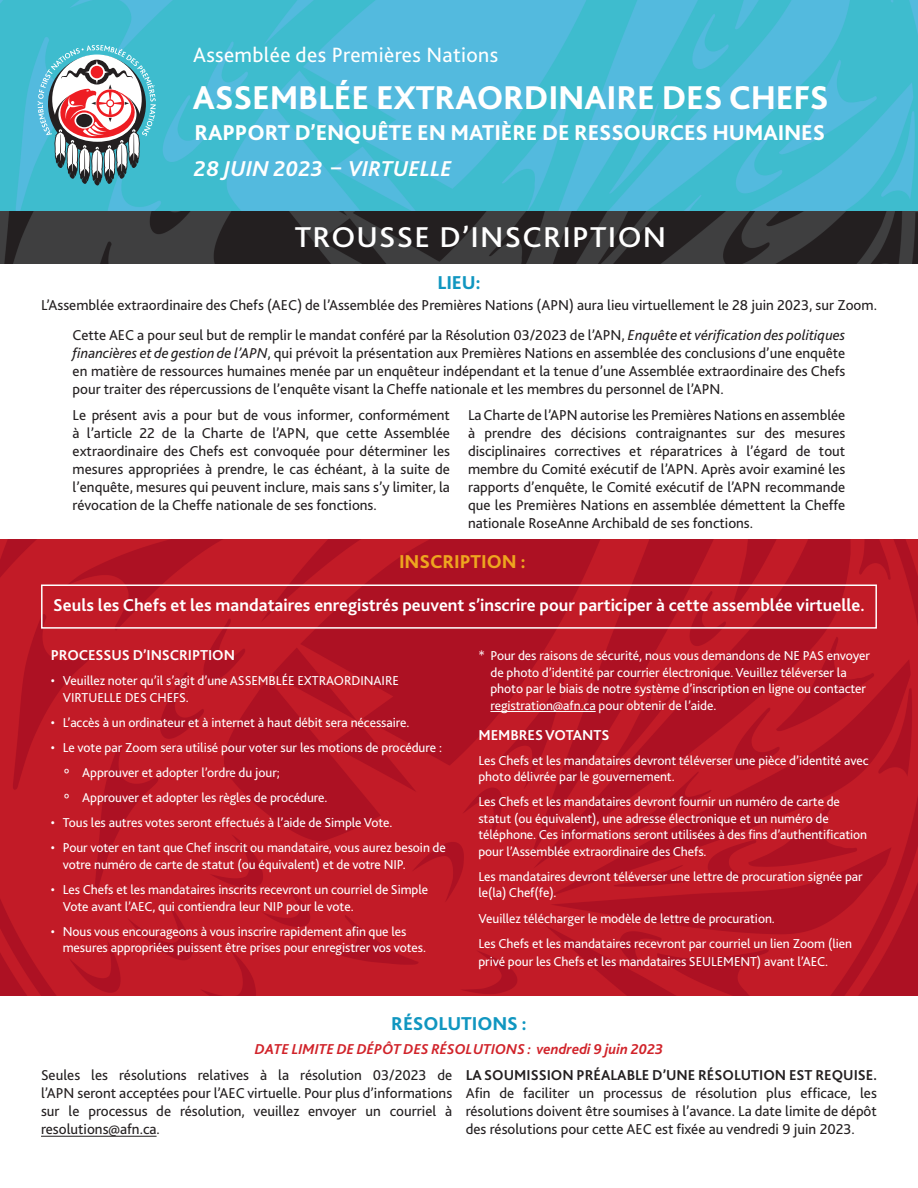
<style>
.page{position:relative;width:918px;height:1188px;background:#fff}
.page>*{position:absolute;margin:0;border:0;box-sizing:border-box;transform-origin:0 0}
.t1{font:800 34.5px "Bliss 2";letter-spacing:-.005em;color:#fff}
.t2{font:500 30px "Bliss 2";letter-spacing:.04em;color:#fff;scale:1.05 1}
.t3{font:800 22.5px "Bliss 2";letter-spacing:-.005em;color:#fff}
.t4{font:italic 700 22.5px "Bliss 2";letter-spacing:.01em;color:#fff}
.t5{font:21.6px "Bliss 2";letter-spacing:.015em;color:#fff}
.t6{font:800 19.5px "Bliss 2";letter-spacing:-.005em;color:#1096c0}
.t7{font:800 19.5px "Bliss 2";letter-spacing:-.005em;color:#eea61f}
.t8{font:700 18px "Bliss 2";color:#fff}
.Body{font:15px/18px "Bliss 2";color:#231f20;text-align:justify}
.t9{font:italic 700 15px "Bliss 2";color:#d1232a}
.t10{font:700 15px "Bliss 2";letter-spacing:-.005em;color:#fff}
.t11{font:13.5px/16.5px "Bliss 2";letter-spacing:-.005em;color:#fff}
.s1{font-style:italic}
.s2{font-weight:700}
</style>
<div class="page">
<img style="left:0;top:539px;width:918px;height:457px">
<hr style="left:490px;top:711px;width:106px;height:1px;background:#fff">
<img style="left:0;top:0;width:918px;height:212px">
<img style="left:0;top:212px;width:918px;height:51px">
<div style="left:41px;top:585px;width:836px;height:44px;border:2px solid #fff"></div>
<svg style="left:38px;top:45px;width:118px;height:141px"></svg>
<hr style="left:41px;top:1136px;width:116px;height:1px;background:#231f20">
<p class="t5" style="left:193px;top:42px;width:307px">Assemblée des Premières Nations</p>
<p class="t1" style="left:193px;top:76px;width:638px">ASSEMBLÉE EXTRAORDINAIRE DES CHEFS</p>
<p class="t3" style="left:195px;top:119px;width:632px">RAPPORT D’ENQUÊTE EN MATIÈRE DE RESSOURCES HUMAINES</p>
<p class="t4" style="left:194px;top:155px;width:260px">28 JUIN 2023 – VIRTUELLE</p>
<p class="t2" style="left:295px;top:219px;width:355px">TROUSSE D’INSCRIPTION</p>
<p class="t6" style="left:438px;top:271px;width:44px">LIEU:</p>
<p class="Body" style="left:41px;top:295px;width:837px">L’Assemblée extraordinaire des Chefs (AEC) de l’Assemblée des Premières Nations (APN) aura lieu virtuellement le 28 juin 2023, sur Zoom.</p>
<p class="Body" style="left:73px;top:325px;width:774px">Cette AEC a pour seul but de remplir le mandat conféré par la Résolution 03/2023 de l’APN, <span class="s1">Enquête et vérification des politiques financières et de gestion de l’APN</span>, qui prévoit la présentation aux Premières Nations en assemblée des conclusions d’une enquête en matière de ressources humaines menée par un enquêteur indépendant et la tenue d’une Assemblée extraordinaire des Chefs pour traiter des répercussions de l’enquête visant la Cheffe nationale et les membres du personnel de l’APN.</p>
<p class="Body" style="left:73px;top:405px;width:379px">Le présent avis a pour but de vous informer, conformément à l’article 22 de la Charte de l’APN, que cette Assemblée extraordinaire des Chefs est convoquée pour déterminer les mesures appropriées à prendre, le cas échéant, à la suite de l’enquête, mesures qui peuvent inclure, mais sans s’y limiter, la révocation de la Cheffe nationale de ses fonctions.</p>
<p class="Body" style="left:468px;top:405px;width:379px">La Charte de l’APN autorise les Premières Nations en assemblée à prendre des décisions contraignantes sur des mesures disciplinaires correctives et réparatrices à l’égard de tout membre du Comité exécutif de l’APN. Après avoir examiné les rapports d’enquête, le Comité exécutif de l’APN recommande que les Premières Nations en assemblée démettent la Cheffe nationale RoseAnne Archibald de ses fonctions.</p>
<p class="t7" style="left:399px;top:550px;width:128px">INSCRIPTION :</p>
<p class="t8" style="left:53px;top:593px;width:813px">Seuls les Chefs et les mandataires enregistrés peuvent s’inscrire pour participer à cette assemblée virtuelle.</p>
<p class="t10" style="left:51px;top:646px;width:186px">PROCESSUS D’INSCRIPTION</p>
<p class="t11" style="left:63px;top:672px;width:338px;text-indent:-12px">• Veuillez noter qu’il s’agit d’une ASSEMBLÉE EXTRAORDINAIRE<br>VIRTUELLE DES CHEFS.</p>
<p class="t11" style="left:51px;top:714px;width:360px">• L’accès à un ordinateur et à internet à haut débit sera nécessaire.</p>
<p class="t11" style="left:51px;top:739px;width:393px">• Le vote par Zoom sera utilisé pour voter sur les motions de procédure :</p>
<p class="t11" style="left:64px;top:764px;width:217px">º Approuver et adopter l’ordre du jour;</p>
<p class="t11" style="left:64px;top:789px;width:265px">º Approuver et adopter les règles de procédure.</p>
<p class="t11" style="left:51px;top:814px;width:343px">• Tous les autres votes seront effectués à l’aide de Simple Vote.</p>
<p class="t11" style="left:63px;top:839px;width:385px;text-indent:-12px">• Pour voter en tant que Chef inscrit ou mandataire, vous aurez besoin de votre numéro de carte de statut (ou équivalent) et de votre NIP.</p>
<p class="t11" style="left:63px;top:881px;width:367px;text-indent:-12px">• Les Chefs et les mandataires inscrits recevront un courriel de Simple<br>Vote avant l’AEC, qui contiendra leur NIP pour le vote.</p>
<p class="t11" style="left:63px;top:923px;width:365px;text-indent:-12px">• Nous vous encourageons à vous inscrire rapidement afin que les mesures appropriées puissent être prises pour enregistrer vos votes.</p>
<p class="t11" style="left:490px;top:647px;width:381px;text-indent:-12px">* Pour des raisons de sécurité, nous vous demandons de NE PAS envoyer de photo d’identité par courrier électronique. Veuillez téléverser la photo par le biais de notre système d’inscription en ligne ou contacter registration@afn.ca pour obtenir de l’aide.</p>
<p class="t10" style="left:478px;top:725px;width:132px">MEMBRES VOTANTS</p>
<p class="t11" style="left:478px;top:752px;width:392px">Les Chefs et les mandataires devront téléverser une pièce d’identité avec photo délivrée par le gouvernement.</p>
<p class="t11" style="left:478px;top:793px;width:390px">Les Chefs et les mandataires devront fournir un numéro de carte de statut (ou équivalent), une adresse électronique et un numéro de téléphone. Ces informations seront utilisées à des fins d’authentification pour l’Assemblée extraordinaire des Chefs.</p>
<p class="t11" style="left:478px;top:868px;width:386px">Les mandataires devront téléverser une lettre de procuration signée par le(la) Chef(fe).</p>
<p class="t11" style="left:478px;top:909px;width:298px">Veuillez télécharger le modèle de lettre de procuration.</p>
<p class="t11" style="left:478px;top:934px;width:375px;line-height:18px">Les Chefs et les mandataires recevront par courriel un lien Zoom (lien privé pour les Chefs et les mandataires SEULEMENT) avant l’AEC.</p>
<p class="t6" style="left:391px;top:1012px;width:137px">RÉSOLUTIONS :</p>
<p class="t9" style="left:255px;top:1040px;width:410px">DATE LIMITE DE DÉPÔT DES RÉSOLUTIONS : vendredi 9 juin 2023</p>
<p class="Body" style="left:41px;top:1066px;width:413px">Seules les résolutions relatives à la résolution 03/2023 de l’APN seront acceptées pour l’AEC virtuelle. Pour plus d’informations sur le processus de résolution, veuillez envoyer un courriel à resolutions@afn.ca.</p>
<p class="Body" style="left:466px;top:1066px;width:413px"><span class="s2">LA SOUMISSION PRÉALABLE D’UNE RÉSOLUTION EST REQUISE.<br></span>Afin de faciliter un processus de résolution plus efficace, les résolutions doivent être soumises à l’avance. La date limite de dépôt des résolutions pour cette AEC est fixée au vendredi 9 juin 2023.</p>
</div>
